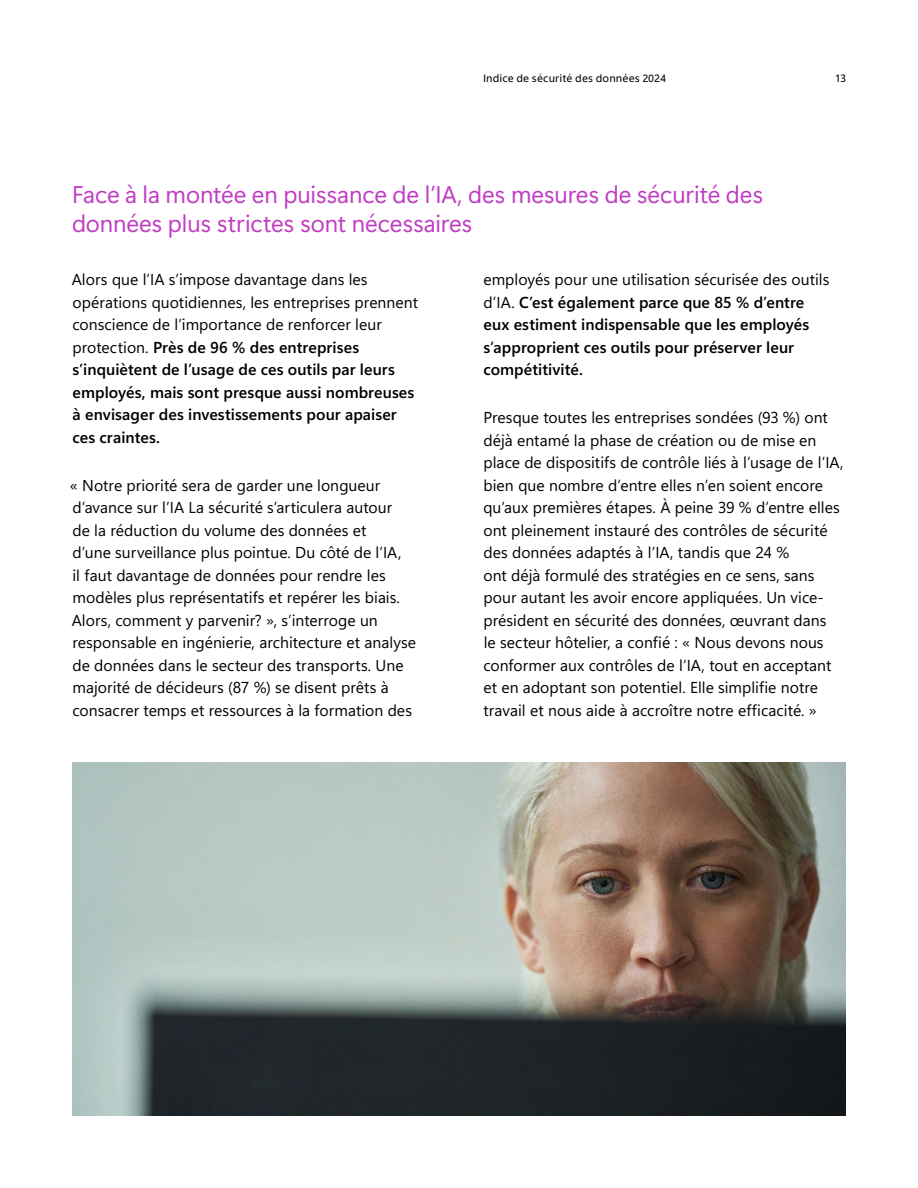
<style>
.page{position:relative;width:918px;height:1188px;background:#fff}
.page>*{position:absolute;margin:0;border:0;box-sizing:border-box;transform-origin:0 0}
.t1{font:24px/28.8px "Segoe Sans 240000";letter-spacing:-.005em;color:#c03bc4}
.Body_copy{font:15.75px/22.5px "Segoe Sans a 8000";color:#000}
.Body_copy-2{font:15.75px/22.5px "Segoe Sans a 8000";letter-spacing:.005em;color:#000}
.t2{font:10.5px "Segoe Sans 50000";letter-spacing:.01em;color:#000}
.s1{font-style:inherit}
</style>
<div class="page">
<img style="left:72px;top:762px;width:774px;height:354px">
<p class="t2" style="left:483px;top:71px;width:185px">Indice de sécurité des données 2024</p>
<p class="t2" style="left:836px;top:71px;width:12px">13</p>
<h2 class="t1" style="left:72px;top:180px;width:693px">Face à la montée en puissance de l’IA, des mesures de sécurité des données plus strictes sont nécessaires</h2>
<p class="Body_copy-2" style="left:72px;top:268px;width:348px"><span class="s1">Alors que l’IA s’impose davantage dans les opérations quotidiennes, les entreprises prennent conscience de l’importance de renforcer leur protection.</span> Près de 96 % des entreprises s’inquiètent de l’usage de ces outils par leurs employés, mais sont presque aussi nombreuses à envisager des investissements pour apaiser ces craintes.</p>
<p class="Body_copy" style="left:70px;top:473px;width:348px">« Notre priorité sera de garder une longueur d’avance sur l’IA La sécurité s’articulera autour<br>de la réduction du volume des données et<br>d’une surveillance plus pointue. Du côté de l’IA,<br>il faut davantage de données pour rendre les modèles plus représentatifs et repérer les biais.<br>Alors, comment y parvenir? », s’interroge un responsable en ingénierie, architecture et analyse de données dans le secteur des transports. Une majorité de décideurs (87 %) se disent prêts à consacrer temps et ressources à la formation des</p>
<p class="Body_copy-2" style="left:483px;top:268px;width:347px"><span class="s1">employés pour une utilisation sécurisée des outils d’IA.</span> C’est également parce que 85 % d’entre eux estiment indispensable que les employés s’approprient ces outils pour préserver leur compétitivité.</p>
<p class="Body_copy" style="left:483px;top:406px;width:362px">Presque toutes les entreprises sondées (93 %) ont déjà entamé la phase de création ou de mise en place de dispositifs de contrôle liés à l’usage de l’IA, bien que nombre d’entre elles n’en soient encore qu’aux premières étapes. À peine 39 % d’entre elles ont pleinement instauré des contrôles de sécurité des données adaptés à l’IA, tandis que 24 %<br>ont déjà formulé des stratégies en ce sens, sans pour autant les avoir encore appliquées. Un vice&shy;président en sécurité des données, œuvrant dans<br>le secteur hôtelier, a confié : « Nous devons nous conformer aux contrôles de l’IA, tout en acceptant et en adoptant son potentiel. Elle simplifie notre travail et nous aide à accroître notre efficacité. »</p>
</div>
